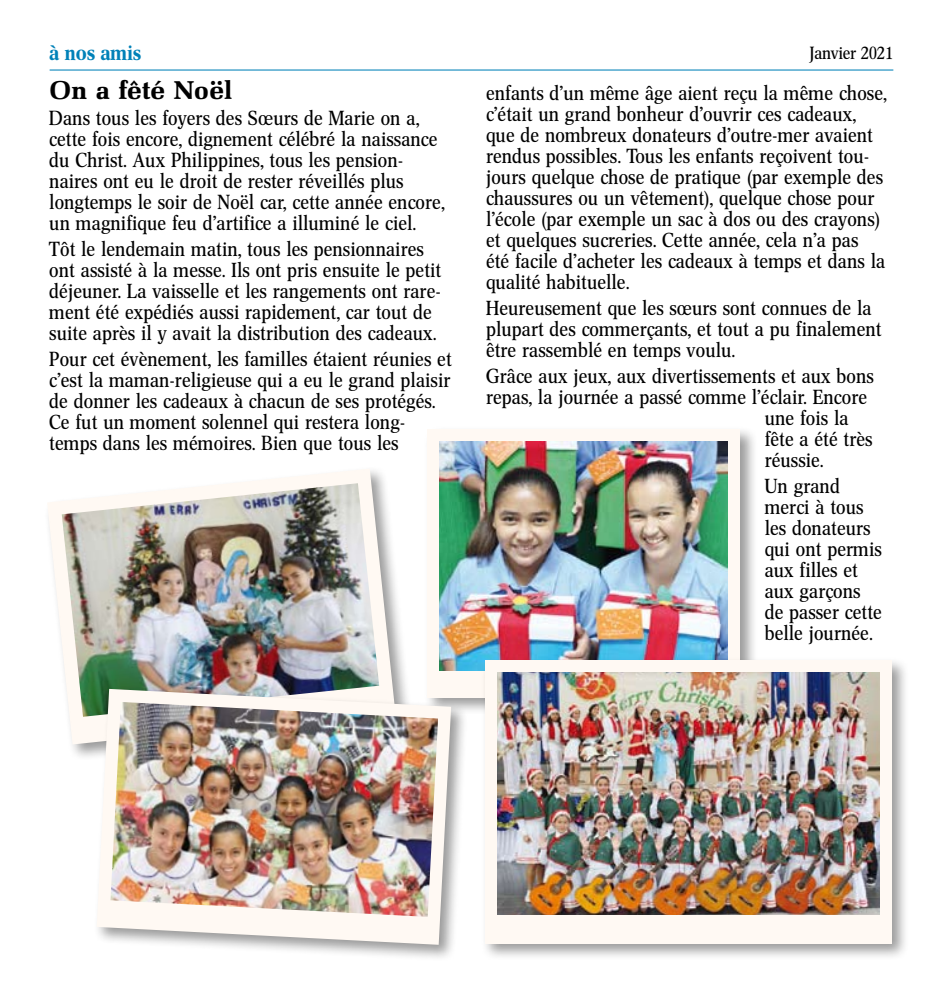
<style>
.page{position:relative;width:943px;height:993px;background:#fff}
.page>*{position:absolute;margin:0;border:0;box-sizing:border-box;transform-origin:0 0}
.t1{font:25.38px "Mel Bol";letter-spacing:.015em;color:#000;scale:1.05 1}
.t2{font:21px "Cnn Med";color:#0081b8}
.t3{font:20.12px/21px "Cnn Reg";letter-spacing:.015em;color:#000;scale:1.05 1}
.t4{font:17.5px "Cnn Reg";color:#000;scale:1.05 1}
</style>
<div class="page">
<hr style="left:50px;top:69px;width:843px;height:1px;background:#0081b8">
<div style="left:423px;top:425px;width:334px;height:289px;background:#000;opacity:.4"></div>
<div style="left:427px;top:429px;width:313px;height:268px;background:#fff9f3"></div>
<img style="left:440px;top:441px;width:287px;height:228px">
<div style="left:480px;top:656px;width:428px;height:303px;background:#000;opacity:.4"></div>
<div style="left:484px;top:660px;width:407px;height:283px;background:#fff9f3"></div>
<img style="left:497px;top:672px;width:382px;height:242px">
<div style="left:43px;top:464px;width:368px;height:296px;background:#000;opacity:.4"></div>
<svg style="left:46px;top:467px;width:350px;height:278px"></svg>
<img style="left:62px;top:483px;width:317px;height:233px">
<div style="left:93px;top:684px;width:374px;height:277px;background:#000;opacity:.4"></div>
<svg style="left:97px;top:688px;width:354px;height:256px;fill:#fff9f3"></svg>
<img style="left:110px;top:701px;width:328px;height:215px">
<p class="t2" style="left:50px;top:40px;width:93px">à nos amis</p>
<p class="t4" style="left:809px;top:43px;width:81px">Janvier 2021</p>
<p class="t1" style="left:50px;top:76px;width:175px">On a fêté Noël</p>
<p class="t3" style="left:50px;top:108px;width:378px">Dans tous les foyers des Sœurs de Marie on a, cette fois encore, dignement célébré la naissance du Christ. Aux Philippines, tous les pension&shy;naires ont eu le droit de rester réveillés plus longtemps le soir de Noël car, cette année encore, un magnifique feu d’artifice a illuminé le ciel.</p>
<p class="t3" style="left:50px;top:239px;width:374px">Tôt le lendemain matin, tous les pensionnaires ont assisté à la messe. Ils ont pris ensuite le petit déjeuner. La vaisselle et les rangements ont rare&shy;ment été expédiés aussi rapidement, car tout de suite après il y avait la distribution des cadeaux.</p>
<p class="t3" style="left:50px;top:349px;width:384px">Pour cet évènement, les familles étaient réunies et c’est la maman-religieuse qui a eu le grand plaisir de donner les cadeaux à chacun de ses protégés.<br>Ce fut un moment solennel qui restera long&shy;temps dans les mémoires. Bien que tous les</p>
<p class="t3" style="left:486px;top:82px;width:383px">enfants d’un même âge aient reçu la même chose, c’était un grand bonheur d’ouvrir ces cadeaux, que de nombreux donateurs d’outre-mer avaient rendus possibles. Tous les enfants reçoivent tou&shy;jours quelque chose de pratique (par exemple des chaussures ou un vêtement), quelque chose pour l’école (par exemple un sac à dos ou des crayons) et quelques sucreries. Cette année, cela n’a pas<br>été facile d’acheter les cadeaux à temps et dans la qualité habituelle.</p>
<p class="t3" style="left:486px;top:297px;width:378px">Heureusement que les sœurs sont connues de la plupart des commerçants, et tout a pu finalement être rassemblé en temps voulu.</p>
<p class="t3" style="left:486px;top:365px;width:371px">Grâce aux jeux, aux divertissements et aux bons</p>
<p class="t3" style="left:486px;top:386px;width:364px">repas, la journée a passé comme l’éclair. Encore</p>
<p class="t3" style="left:765px;top:407px;width:81px">une fois la</p>
<p class="t3" style="left:765px;top:428px;width:104px">fête a été très</p>
<p class="t3" style="left:765px;top:449px;width:57px">réussie.</p>
<p class="t3" style="left:765px;top:475px;width:113px">Un grand merci à tous les donateurs qui ont permis aux filles et aux garçons de passer cette belle journée.</p>
</div>
